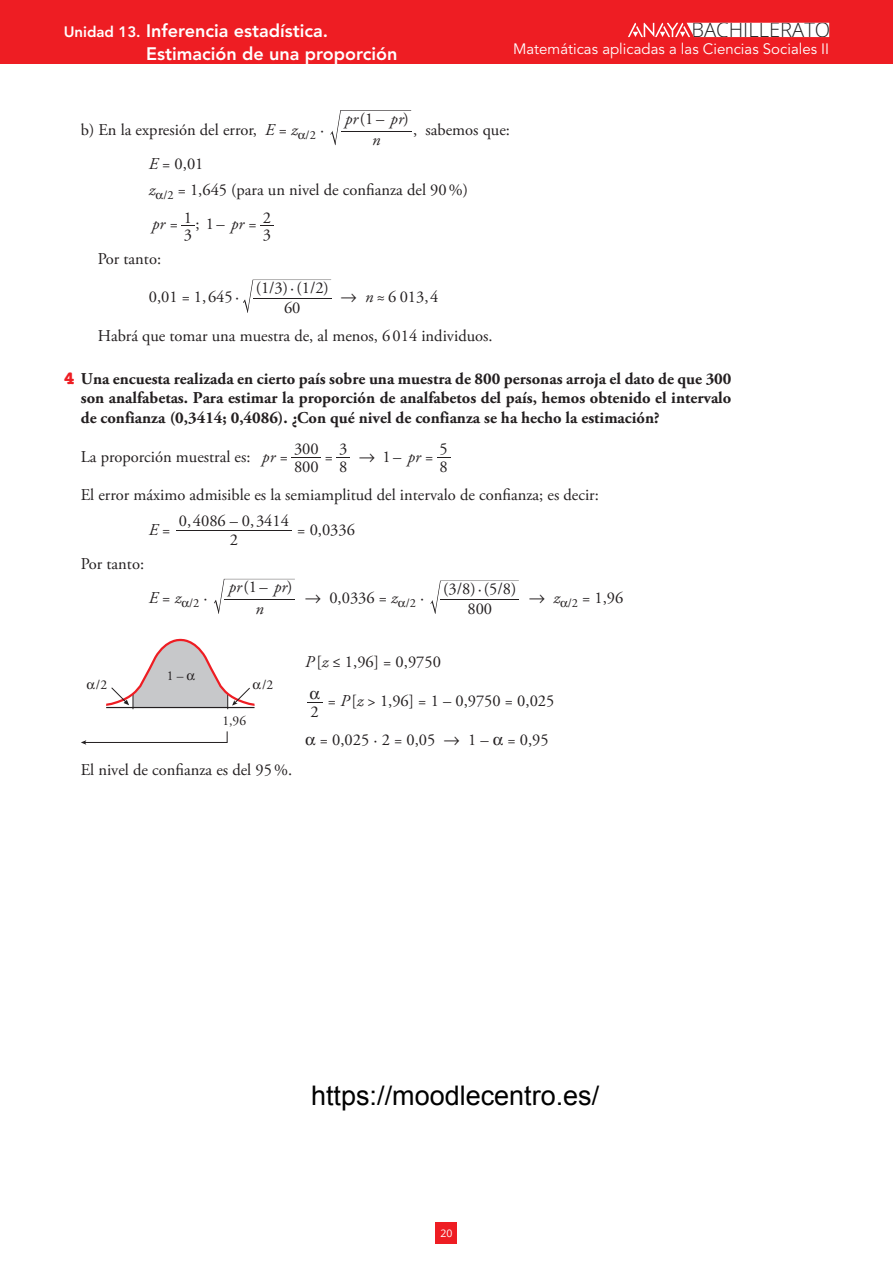
<style>
.page{position:relative;width:893px;height:1263px;background:#fff}
.page>*{position:absolute;margin:0;border:0;box-sizing:border-box;transform-origin:0 0}
.t1{font:300 20.25px "Open Sans";color:#231f20}
.t2{font:800 18px "Avenir LT Std";color:#fff}
.t3{font:16.5px/25.8px "Adobe Garamond Pro";color:#231f20}
.t4{font:700 16.5px/19.5px "Adobe Garamond Pro";color:#231f20;text-align:justify}
.t5{font:italic 16.5px/21.5px "Adobe Garamond Pro";color:#231f20;text-align:center}
.t6{font:16.5px "Anaya Math 1";color:#231f20}
.t7{font:15px "Avenir LT Std";color:#fff}
.t8{font:13.5px "Adobe Garamond Pro";color:#231f20}
.t9{font:10.5px "Open Sans";color:#fff}
.s1{font-size:15px}
.s2{font-style:normal}
.s3{font-style:italic}
.s4{font-family:"American Typewriter Std";color:#ee1d23}
.s5{font-family:"Anaya Math 1"}
</style>
<div class="page">
<div style="left:0;top:0;width:893px;height:64px;background:#ee1d23"></div>
<svg style="left:628px;top:22px;width:201px;height:15px"></svg>
<div style="left:436px;top:1222px;width:21px;height:21px;background:#ee1d23"></div>
<svg style="left:330px;top:110px;width:81px;height:36px"></svg>
<hr style="left:341px;top:131px;width:70px;height:1px;background:#231f20">
<svg style="left:181px;top:225px;width:14px;height:1px"></svg>
<svg style="left:260px;top:225px;width:14px;height:1px"></svg>
<svg style="left:243px;top:279px;width:88px;height:34px"></svg>
<hr style="left:253px;top:298px;width:78px;height:1px;background:#231f20">
<hr style="left:291px;top:458px;width:30px;height:1px;background:#231f20">
<hr style="left:176px;top:531px;width:116px;height:1px;background:#231f20">
<svg style="left:214px;top:579px;width:81px;height:35px"></svg>
<hr style="left:224px;top:599px;width:71px;height:1px;background:#231f20">
<svg style="left:430px;top:580px;width:89px;height:34px"></svg>
<hr style="left:441px;top:599px;width:78px;height:1px;background:#231f20">
<svg style="left:307px;top:702px;width:15px;height:1px"></svg>
<svg style="left:81px;top:731px;width:147px;height:14px"></svg>
<svg style="left:106px;top:639px;width:149px;height:70px"></svg>
<p class="t2" style="left:64px;top:20px;width:266px"><span class="s1">Unidad 13.</span> Inferencia estadística.</p>
<p class="t1" style="left:691px;top:16px;width:140px">BACHILLERATO</p>
<p class="t2" style="left:146px;top:43px;width:253px">Estimación de una proporción</p>
<p class="t7" style="left:513px;top:40px;width:318px">Matemáticas aplicadas a las Ciencias Sociales II</p>
<p class="t5" style="left:345px;top:108px;width:65px">pr <span class="s2">1 –</span> pr<span class="s2">) </span>n</p>
<p class="t3" style="left:413px;top:117px;width:98px">, sabemos que:</p>
<p class="t3" style="left:149px;top:151px;width:321px"><span class="s3">E</span> = 0,01<br><span class="s3">z</span> <sub>/2</sub> = 1,645 (para un nivel de confianza del 90%)</p>
<p class="t5" style="left:152px;top:214px;width:27px">pr <span class="s2">=</span></p>
<p class="t3" style="left:195px;top:212px;width:6px">;</p>
<p class="t3" style="left:217px;top:212px;width:42px">– <span class="s3">pr</span> =</p>
<p class="t3" style="left:360px;top:106px;width:7px">(</p>
<p class="t3" style="left:81px;top:117px;width:245px">b) En la expresión del error, <span class="s3">E</span> = <span class="s3">z</span> <sub>/2</sub> ·</p>
<p class="t3" style="left:263px;top:205px;width:10px">2</p>
<p class="t3" style="left:184px;top:209px;width:31px">1 1</p>
<p class="t3" style="left:184px;top:222px;width:10px">3</p>
<p class="t3" style="left:263px;top:222px;width:10px">3</p>
<p class="t3" style="left:98px;top:246px;width:65px">Por tanto:</p>
<p class="t3" style="left:149px;top:285px;width:59px">0,01 = ,</p>
<p class="t3" style="left:256px;top:276px;width:75px">(/)·(/)</p>
<p class="t3" style="left:261px;top:276px;width:64px">13 12</p>
<p class="t3" style="left:98px;top:323px;width:396px">Habrá que tomar una muestra de, al menos, 6014 individuos.</p>
<p class="t4" style="left:81px;top:369px;width:652px;text-indent:-17px"><span class="s4">4</span> Una encuesta realizada en cierto país sobre una muestra de 800 personas arroja el dato de que 300 son analfabetas. Para estimar la proporción de analfabetos del país, hemos obtenido el intervalo de confianza (0,3414; 0,4086). ¿Con qué nivel de confianza se ha hecho la estimación?</p>
<p class="t3" style="left:81px;top:444px;width:209px">La proporción muestral es: <span class="s3">pr</span> =</p>
<p class="t3" style="left:359px;top:444px;width:76px"><span class="s5">8</span> 1– =</p>
<p class="t3" style="left:340px;top:285px;width:100px"><span class="s5">8</span> <span class="s3">n</span>≈6013 4</p>
<p class="t3" style="left:424px;top:285px;width:6px">,</p>
<p class="t3" style="left:194px;top:285px;width:47px">1 645 ·</p>
<p class="t3" style="left:284px;top:295px;width:18px">60</p>
<p class="t3" style="left:440px;top:436px;width:10px">5</p>
<p class="t3" style="left:294px;top:437px;width:26px">300</p>
<p class="t3" style="left:339px;top:437px;width:10px">3</p>
<p class="t5" style="left:408px;top:446px;width:15px">pr</p>
<p class="t3" style="left:325px;top:444px;width:10px">=</p>
<p class="t3" style="left:149px;top:478px;width:452px;line-height:34.3px;text-indent:-68px">El error máximo admisible es la semiamplitud del intervalo de confianza; es decir:<br><span class="s3">E</span> =</p>
<p class="t3" style="left:294px;top:455px;width:26px">800</p>
<p class="t3" style="left:339px;top:455px;width:10px">8</p>
<p class="t3" style="left:440px;top:455px;width:10px">8</p>
<p class="t3" style="left:179px;top:509px;width:112px">0 4086 – 0 3414</p>
<p class="t3" style="left:297px;top:517px;width:59px">= 0,0336</p>
<p class="t3" style="left:187px;top:509px;width:6px">,</p>
<p class="t3" style="left:250px;top:509px;width:6px">,</p>
<p class="t3" style="left:230px;top:528px;width:10px">2</p>
<p class="t3" style="left:81px;top:551px;width:65px">Por tanto:</p>
<p class="t8" style="left:86px;top:676px;width:22px"><span class="s5">a</span>/2</p>
<p class="t5" style="left:149px;top:588px;width:60px">E <span class="s2">=</span> z <sub>/2</sub> <span class="s2">·</span></p>
<p class="t8" style="left:167px;top:667px;width:30px">1 – <span class="s5">a</span></p>
<p class="t5" style="left:229px;top:577px;width:65px">pr <span class="s2">1 –</span> pr<span class="s2">) </span>n</p>
<p class="t3" style="left:305px;top:586px;width:121px">→ 0,0336 = <span class="s3">z</span> <sub>/2</sub> ·</p>
<p class="t3" style="left:443px;top:580px;width:75px;line-height:19.8px;text-align:center">(/)·(/)<br>800</p>
<p class="t3" style="left:243px;top:575px;width:7px">(</p>
<p class="t3" style="left:448px;top:577px;width:64px">38 58</p>
<p class="t3" style="left:529px;top:586px;width:96px">→ <span class="s3">z</span> <sub>/2</sub> = 1,96</p>
<p class="t8" style="left:253px;top:677px;width:22px"><span class="s5">a</span>/2</p>
<p class="t8" style="left:222px;top:712px;width:25px">1,96</p>
<p class="t3" style="left:305px;top:650px;width:137px"><span class="s3">P</span>[<span class="s3">z</span> ≤ 1,96] = 0,9750</p>
<p class="t6" style="left:309px;top:683px;width:12px">a</p>
<p class="t3" style="left:310px;top:699px;width:10px">2</p>
<p class="t3" style="left:328px;top:688px;width:228px">= <span class="s3">P</span>[<span class="s3">z</span> &gt; 1,96] = 1 – 0,9750 = 0,025</p>
<p class="t3" style="left:320px;top:727px;width:230px">= 0,025 · 2 = 0,05 → 1 – = 0,95</p>
<p class="t3" style="left:81px;top:757px;width:213px">El nivel de confianza es del 95%.</p>
<p class="t9" style="left:440px;top:1226px;width:14px">20</p>
</div>
